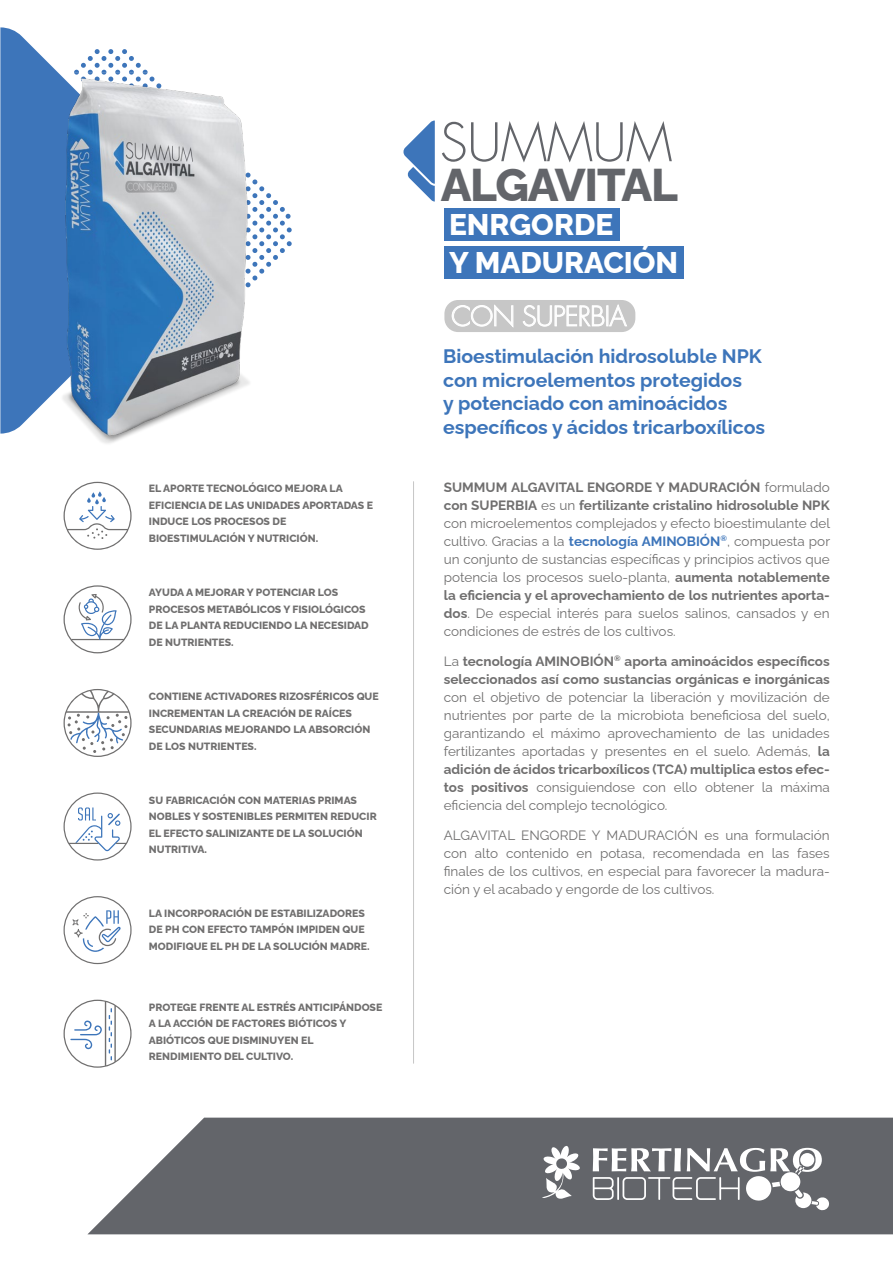
<style>
.page{position:relative;width:893px;height:1263px;background:#fff}
.page>*{position:absolute;margin:0;border:0;box-sizing:border-box;transform-origin:0 0}
.t1{font:300 51.6px "Futura LT";letter-spacing:-.01em;color:#63656a}
.t2{font:800 45.9px "Raleway";letter-spacing:-.025em;color:#63656a}
.t3{font:800 29.85px/38px "Raleway";color:#fff}
.t4{font:700 19.5px/23.4px "Raleway";color:#3d75ba}
.t5{font:13.5px/18px "Raleway";color:#706f6f;text-align:justify}
.t6{font:700 13.5px/18px "Raleway";color:#706f6f}
.t7{font:800 10.5px/16.5px "Raleway";color:#706f6f}
.s1{font-weight:700}
.s2{font-weight:700;color:#3d75ba}
.s3{font-weight:400}
</style>
<div class="page">
<svg style="left:0;top:27px;width:42px;height:29px"></svg>
<svg style="left:64px;top:1000px;width:68px;height:68px"></svg>
<svg style="left:64px;top:585px;width:68px;height:68px"></svg>
<hr style="left:413px;top:482px;width:1px;height:581px;background:#c7c7c7">
<img style="left:0;top:56px;width:292px;height:388px">
<svg style="left:64px;top:792px;width:68px;height:68px"></svg>
<svg style="left:64px;top:689px;width:68px;height:68px"></svg>
<svg style="left:64px;top:482px;width:68px;height:68px"></svg>
<svg style="left:64px;top:896px;width:68px;height:68px"></svg>
<svg style="left:444px;top:300px;width:191px;height:32px"></svg>
<svg style="left:88px;top:1117px;width:805px;height:117px;background:#717377"></svg>
<svg style="left:542px;top:1145px;width:38px;height:55px"></svg>
<svg style="left:593px;top:1148px;width:236px;height:63px"></svg>
<svg style="left:403px;top:121px;width:32px;height:81px"></svg>
<div style="left:444px;top:209px;width:176px;height:32px;background:#3d75ba"></div>
<div style="left:444px;top:247px;width:239px;height:32px;background:#3d75ba"></div>
<p class="t7" style="left:149px;top:479px;width:226px">EL APORTE TECNOLÓGICO MEJORA LA<br>EFICIENCIA DE LAS UNIDADES APORTADAS E<br>INDUCE LOS PROCESOS DE<br>BIOESTIMULACIÓN Y NUTRICIÓN.</p>
<p class="t7" style="left:149px;top:583px;width:221px">AYUDA A MEJORAR Y POTENCIAR LOS<br>PROCESOS METABÓLICOS Y FISIOLÓGICOS<br>DE LA PLANTA REDUCIENDO LA NECESIDAD<br>DE NUTRIENTES.</p>
<p class="t7" style="left:149px;top:687px;width:231px">CONTIENE ACTIVADORES RIZOSFÉRICOS QUE<br>INCREMENTAN LA CREACIÓN DE RAÍCES<br>SECUNDARIAS MEJORANDO LA ABSORCIÓN<br>DE LOS NUTRIENTES.</p>
<p class="t7" style="left:149px;top:790px;width:229px">SU FABRICACIÓN CON MATERIAS PRIMAS<br>NOBLES Y SOSTENIBLES PERMITEN REDUCIR<br>EL EFECTO SALINIZANTE DE LA SOLUCIÓN<br>NUTRITIVA.</p>
<p class="t7" style="left:149px;top:904px;width:222px">LA INCORPORACIÓN DE ESTABILIZADORES<br>DE PH CON EFECTO TAMPÓN IMPIDEN QUE<br>MODIFIQUE EL PH DE LA SOLUCIÓN MADRE.</p>
<p class="t7" style="left:149px;top:998px;width:235px">PROTEGE FRENTE AL ESTRÉS ANTICIPÁNDOSE<br>A LA ACCIÓN DE FACTORES BIÓTICOS Y<br>ABIÓTICOS QUE DISMINUYEN EL<br>RENDIMIENTO DEL CULTIVO.</p>
<h1 class="t1" style="left:440px;top:111px;width:234px">SUMMUM</h1>
<h2 class="t2" style="left:441px;top:148px;width:239px">ALGAVITAL</h2>
<h3 class="t3" style="left:449px;top:202px;width:231px">ENRGORDE<br>Y MADURACIÓN</h3>
<h3 class="t4" style="left:443px;top:343px;width:323px">Bioestimulación hidrosoluble NPK con microelementos protegidos<br>y potenciado con aminoácidos específicos y ácidos tricarboxílicos</h3>
<p class="t5" style="left:444px;top:476px;width:388px"><span class="s1">SUMMUM ALGAVITAL ENGORDE Y MADURACIÓN</span> formulado <span class="s1">con SUPERBIA</span> es un <span class="s1">fertilizante cristalino hidrosoluble NPK </span>con microelementos complejados y efecto bioestimulante del cultivo. Gracias a la <span class="s2">tecnología AMINOBIÓN</span><sup>®</sup>, compuesta por un conjunto de sustancias específicas y principios activos que potencia los procesos suelo-planta, <span class="s1">aumenta notablemente la eficiencia y el aprovechamiento de los nutrientes aporta&shy;dos</span>. De especial interés para suelos salinos, cansados y en condiciones de estrés de los cultivos.</p>
<p class="t6" style="left:444px;top:650px;width:387px"><span class="s3">La</span> tecnología AMINOBIÓN<sup>®</sup> aporta aminoácidos específicos seleccionados así como sustancias orgánicas e inorgánicas</p>
<p class="t5" style="left:444px;top:686px;width:387px">con el objetivo de potenciar la liberación y movilización de nutrientes por parte de la microbiota beneficiosa del suelo, garantizando el máximo aprovechamiento de las unidades fertilizantes aportadas y presentes en el suelo. Además, <span class="s1">la adición de ácidos tricarboxílicos (TCA) multiplica estos efec&shy;tos positivos</span> consiguiendose con ello obtener la máxima eficiencia del complejo tecnológico.</p>
<p class="t5" style="left:444px;top:824px;width:387px">ALGAVITAL ENGORDE Y MADURACIÓN es una formulación con alto contenido en potasa, recomendada en las fases finales de los cultivos, en especial para favorecer la madura&shy;ción y el acabado y engorde de los cultivos.</p>
</div>
